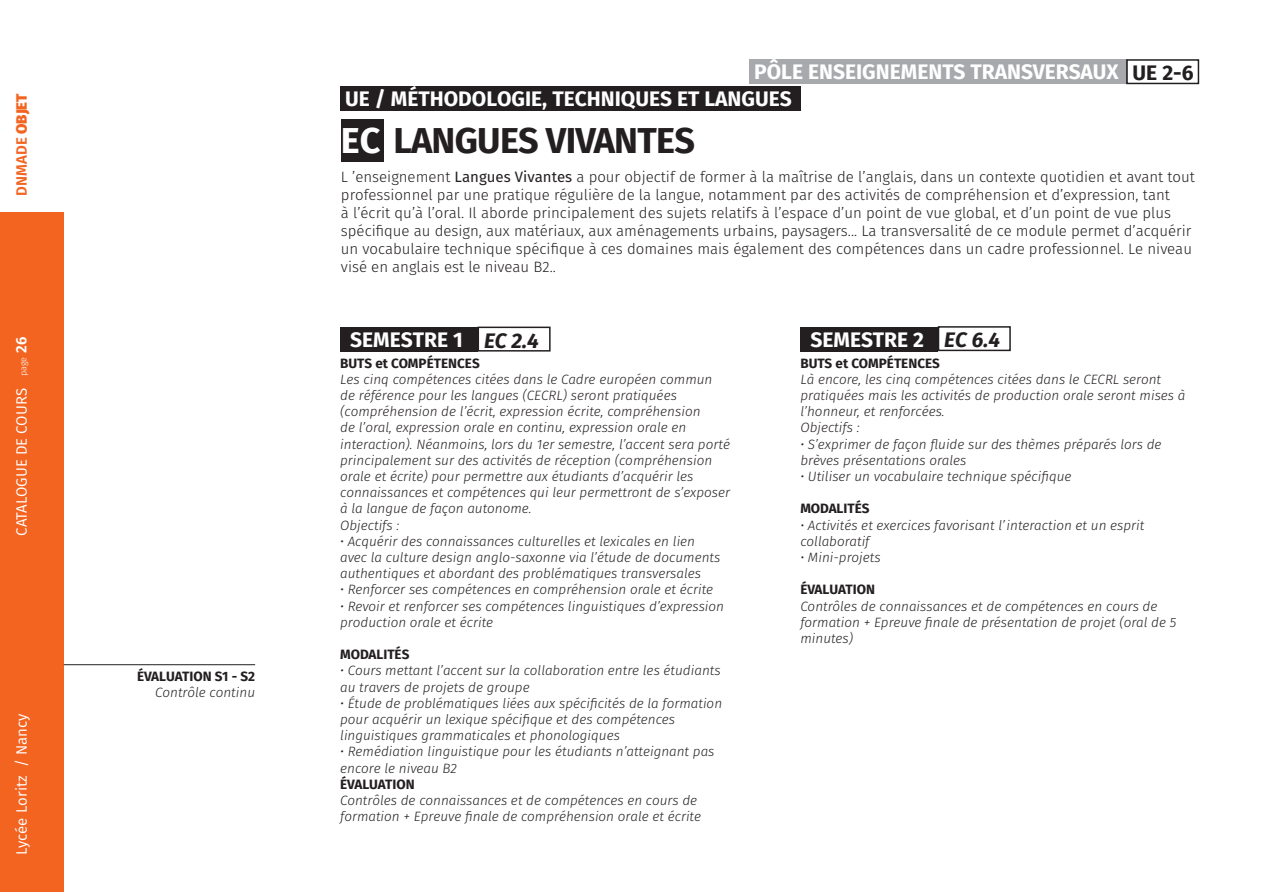
<style>
.page{position:relative;width:1263px;height:893px;background:#fff}
.page>*{position:absolute;margin:0;border:0;box-sizing:border-box;transform-origin:0 0}
.t1{font:700 36px "Fira Sans";letter-spacing:-.02em;color:#231f20}
.t2{font:700 21px "Fira Sans";color:#fff}
.t3{font:italic 700 21px "Fira Sans";color:#231f20}
.t4{font:700 21px "Fira Sans";color:#231f20}
.t5{font:300 15px/18px "Fira Sans";color:#231f20}
.t6{font:15px "Fira Sans";color:#fff}
.t7{font:600 15px "Fira Sans";color:#f36421}
.t8{font:italic 300 13.5px "Fira Sans";color:#231f20}
.t9{font:700 13.5px "Fira Sans";color:#231f20}
.t10{font:300 9px "Fira Sans";color:#fff}
.s1{font-weight:800}
.s2{font-weight:600;font-size:15px}
.s3{color:#fff}
.s4{font-weight:400}
</style>
<div class="page">
<div style="left:0;top:213px;width:64px;height:679px;background:#f36421"></div>
<div style="left:340px;top:86px;width:460px;height:24px;background:#231f20"></div>
<div style="left:340px;top:327px;width:137px;height:25px;background:#231f20"></div>
<div style="left:800px;top:327px;width:138px;height:25px;background:#231f20"></div>
<div style="left:749px;top:60px;width:379px;height:24px;background:#a8a9ad"></div>
<div style="left:1126px;top:59px;width:73px;height:25px;border:2px solid #231f20"></div>
<div style="left:477px;top:327px;width:74px;height:25px;border:2px solid #231f20"></div>
<div style="left:938px;top:326px;width:73px;height:25px;border:2px solid #231f20"></div>
<div style="left:341px;top:119px;width:42px;height:43px;background:#231f20"></div>
<hr style="left:64px;top:664px;width:191px;height:1px;background:#231f20">
<p class="t7" style="left:9px;top:196px;width:104px;rotate:-90deg">DNMADE <span class="s1">OBJET</span></p>
<p class="t10" style="left:17px;top:376px;width:41px;rotate:-90deg">page <span class="s2">26</span></p>
<p class="t6" style="left:10px;top:536px;width:149px;rotate:-90deg">CATALOGUE DE COURS</p>
<p class="t6" style="left:10px;top:855px;width:142px;rotate:-90deg">Lycée Loritz / Nancy</p>
<p class="t9" style="left:137px;top:665px;width:120px">ÉVALUATION S1 - S2</p>
<p class="t8" style="left:155px;top:683px;width:101px">Contrôle continu</p>
<p class="t2" style="left:754px;top:54px;width:366px">PÔLE ENSEIGNEMENTS TRANSVERSAUX</p>
<p class="t4" style="left:1132px;top:55px;width:62px">UE 2-6</p>
<p class="t2" style="left:345px;top:81px;width:448px">UE / MÉTHODOLOGIE, TECHNIQUES ET LANGUES</p>
<p class="t1" style="left:341px;top:110px;width:355px"><span class="s3">EC</span> LANGUES VIVANTES</p>
<p class="t5" style="left:341px;top:168px;width:855px">L ’enseignement <span class="s4">Langues Vivantes</span> a pour objectif de former à la maîtrise de l’anglais, dans un contexte quotidien et avant tout professionnel par une pratique régulière de la langue, notamment par des activités de compréhension et d’expression, tant<br>à l’écrit qu’à l’oral. Il aborde principalement des sujets relatifs à l’espace d’un point de vue global, et d’un point de vue plus spécifique au design, aux matériaux, aux aménagements urbains, paysagers... La transversalité de ce module permet d’acquérir un vocabulaire technique spécifique à ces domaines mais également des compétences dans un cadre professionnel. Le niveau visé en anglais est le niveau B2..</p>
<p class="t2" style="left:350px;top:322px;width:114px">SEMESTRE 1</p>
<p class="t2" style="left:810px;top:322px;width:115px">SEMESTRE 2</p>
<p class="t3" style="left:484px;top:323px;width:56px">EC 2.4</p>
<p class="t3" style="left:944px;top:322px;width:57px">EC 6.4</p>
<p class="t9" style="left:340px;top:351px;width:141px">BUTS et COMPÉTENCES</p>
<p class="t8" style="left:340px;top:370px;width:374px">Les cinq compétences citées dans le Cadre européen commun</p>
<p class="t8" style="left:340px;top:386px;width:338px">de référence pour les langues (CECRL) seront pratiquées</p>
<p class="t8" style="left:340px;top:402px;width:362px">(compréhension de l’écrit, expression écrite, compréhension</p>
<p class="t8" style="left:340px;top:418px;width:348px">de l’oral, expression orale en continu, expression orale en</p>
<p class="t8" style="left:340px;top:434px;width:391px">interaction). Néanmoins, lors du 1er semestre, l’accent sera porté</p>
<p class="t8" style="left:340px;top:451px;width:373px">principalement sur des activités de réception (compréhension</p>
<p class="t8" style="left:340px;top:467px;width:355px">orale et écrite) pour permettre aux étudiants d’acquérir les</p>
<p class="t8" style="left:340px;top:483px;width:391px">connaissances et compétences qui leur permettront de s’exposer</p>
<p class="t8" style="left:340px;top:499px;width:193px">à la langue de façon autonome.</p>
<p class="t8" style="left:340px;top:515px;width:61px">Objectifs :</p>
<p class="t8" style="left:340px;top:532px;width:356px">• Acquérir des connaissances culturelles et lexicales en lien</p>
<p class="t8" style="left:340px;top:548px;width:382px">avec la culture design anglo-saxonne via l’étude de documents</p>
<p class="t8" style="left:340px;top:564px;width:362px">authentiques et abordant des problématiques transversales</p>
<p class="t8" style="left:340px;top:580px;width:375px">• Renforcer ses compétences en compréhension orale et écrite</p>
<p class="t8" style="left:340px;top:596px;width:385px">• Revoir et renforcer ses compétences linguistiques d’expression</p>
<p class="t8" style="left:340px;top:613px;width:154px">production orale et écrite</p>
<p class="t9" style="left:340px;top:643px;width:71px">MODALITÉS</p>
<p class="t8" style="left:340px;top:661px;width:382px">• Cours mettant l’accent sur la collaboration entre les étudiants</p>
<p class="t8" style="left:340px;top:677px;width:191px">au travers de projets de groupe</p>
<p class="t8" style="left:340px;top:694px;width:383px">• Étude de problématiques liées aux spécificités de la formation</p>
<p class="t8" style="left:340px;top:710px;width:336px">pour acquérir un lexique spécifique et des compétences</p>
<p class="t8" style="left:340px;top:726px;width:281px">linguistiques grammaticales et phonologiques</p>
<p class="t8" style="left:340px;top:742px;width:376px">• Remédiation linguistique pour les étudiants n’atteignant pas</p>
<p class="t8" style="left:340px;top:758px;width:118px">encore le niveau B2</p>
<p class="t9" style="left:340px;top:773px;width:76px">ÉVALUATION</p>
<p class="t8" style="left:340px;top:791px;width:359px">Contrôles de connaissances et de compétences en cours de</p>
<p class="t8" style="left:340px;top:807px;width:362px">formation + Epreuve finale de compréhension orale et écrite</p>
<p class="t9" style="left:800px;top:351px;width:141px">BUTS et COMPÉTENCES</p>
<p class="t8" style="left:800px;top:370px;width:362px">Là encore, les cinq compétences citées dans le CECRL seront</p>
<p class="t8" style="left:800px;top:386px;width:386px">pratiquées mais les activités de production orale seront mises à</p>
<p class="t8" style="left:800px;top:402px;width:146px">l’honneur, et renforcées.</p>
<p class="t8" style="left:800px;top:418px;width:61px">Objectifs :</p>
<p class="t8" style="left:800px;top:434px;width:363px">• S’exprimer de façon fluide sur des thèmes préparés lors de</p>
<p class="t8" style="left:800px;top:451px;width:167px">brèves présentations orales</p>
<p class="t8" style="left:800px;top:467px;width:273px">• Utiliser un vocabulaire technique spécifique</p>
<p class="t9" style="left:800px;top:497px;width:71px">MODALITÉS</p>
<p class="t8" style="left:800px;top:515px;width:346px">• Activités et exercices favorisant l’interaction et un esprit</p>
<p class="t8" style="left:800px;top:532px;width:71px">collaboratif</p>
<p class="t8" style="left:800px;top:548px;width:82px">• Mini-projets</p>
<p class="t9" style="left:800px;top:578px;width:76px">ÉVALUATION</p>
<p class="t8" style="left:800px;top:596px;width:359px">Contrôles de connaissances et de compétences en cours de</p>
<p class="t8" style="left:800px;top:613px;width:377px">formation + Epreuve finale de présentation de projet (oral de 5</p>
<p class="t8" style="left:800px;top:629px;width:54px">minutes)</p>
</div>
